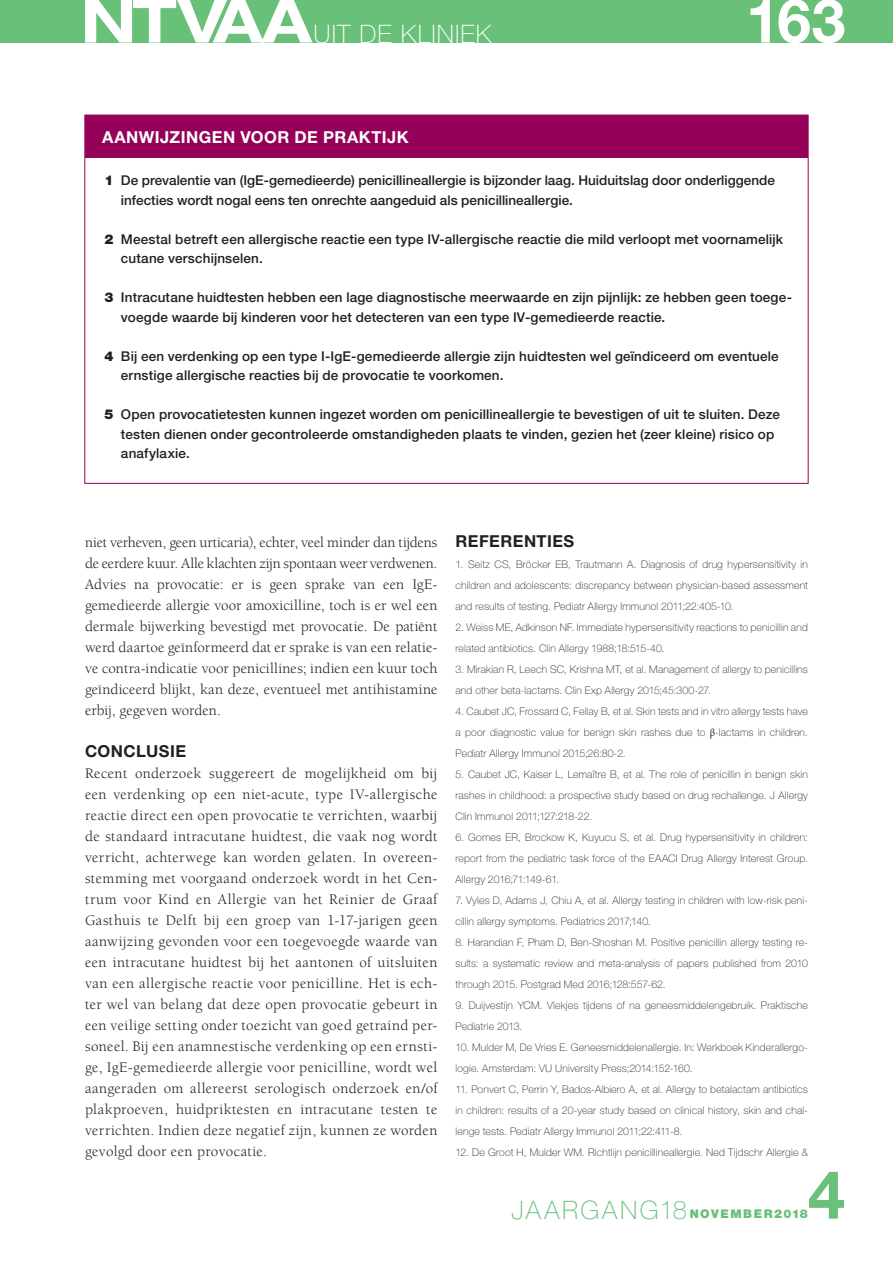
<style>
.page{position:relative;width:893px;height:1263px;background:#fff}
.page>*{position:absolute;margin:0;border:0;box-sizing:border-box;transform-origin:0 0}
.t1{font:700 66.9px "Helvetica Neue";color:#68c079}
.t2{font:700 60.75px "Helvetica Neue";color:#fff}
.t3{font:100 25.5px "Helvetica Neue";letter-spacing:.04em;color:#fff}
.t4{font:700 16.5px "Helvetica Neue";letter-spacing:.025em;color:#fff}
.t5{font:700 16.5px "Helvetica Neue LT Std";letter-spacing:.025em;color:#231f20}
.t6{font:15px/21px "Berkeley Std";letter-spacing:.015em;color:#231f20;text-align:justify}
.t7{font:500 13.5px/19.5px "Helvetica Neue LT Std";letter-spacing:.01em;color:#231f20}
.t8{font:900 12px "Helvetica Neue";letter-spacing:.125em;color:#68c079}
.t9{font:100 10.5px/21px "Helvetica Neue LT Std";letter-spacing:.015em;color:#231f20;text-align:justify}
.s1{font-weight:900}
.s2{font-family:"Minion Pro";font-weight:400}
.s3{font-weight:100;font-size:25.5px}
</style>
<div class="page">
<div style="left:0;top:0;width:893px;height:43px;background:#68c079"></div>
<svg style="left:85px;top:0;width:228px;height:43px"></svg>
<div style="left:85px;top:115px;width:722px;height:43px;background:#950058"></div>
<h3 class="t3" style="left:313px;top:19px;width:179px">UIT DE KLINIEK</h3>
<h2 class="t2" style="left:746px;top:-17px;width:101px">163</h2>
<h3 class="t4" style="left:102px;top:127px;width:308px">AANWIJZINGEN VOOR DE PRAKTIJK</h3>
<p class="t7" style="left:121px;top:171px;width:655px;text-indent:-17px"><span class="s1">1</span> De prevalentie van (IgE-gemedieerde) penicillineallergie is bijzonder laag. Huiduitslag door onderliggende infecties wordt nogal eens ten onrechte aangeduid als penicillineallergie.</p>
<p class="t7" style="left:121px;top:229px;width:664px;text-indent:-17px"><span class="s1">2</span> Meestal betreft een allergische reactie een type IV-allergische reactie die mild verloopt met voornamelijk cutane verschijnselen.</p>
<p class="t7" style="left:121px;top:288px;width:672px;text-indent:-17px"><span class="s1">3</span> Intracutane huidtesten hebben een lage diagnostische meerwaarde en zijn pijnlijk: ze hebben geen toege&shy;voegde waarde bij kinderen voor het detecteren van een type IV-gemedieerde reactie.</p>
<p class="t7" style="left:121px;top:346px;width:659px;text-indent:-17px"><span class="s1">4</span> Bij een verdenking op een type I-IgE-gemedieerde allergie zijn huidtesten wel geïndiceerd om eventuele ernstige allergische reacties bij de provocatie te voorkomen.</p>
<p class="t7" style="left:121px;top:405px;width:661px;text-indent:-17px"><span class="s1">5</span> Open provocatietesten kunnen ingezet worden om penicillineallergie te bevestigen of uit te sluiten. Deze testen dienen onder gecontroleerde omstandigheden plaats te vinden, gezien het (zeer kleine) risico op anafylaxie.</p>
<p class="t6" style="left:85px;top:532px;width:354px">niet verheven, geen urticaria), echter, veel minder dan tijdens de eerdere kuur. Alle klachten zijn spontaan weer verdwenen.<br>Advies na provocatie: er is geen sprake van een IgE&shy;gemedieerde allergie voor amoxicilline, toch is er wel een dermale bijwerking bevestigd met provocatie. De patiënt werd daartoe geïnformeerd dat er sprake is van een relatie&shy;ve contra-indicatie voor penicillines; indien een kuur toch geïndiceerd blijkt, kan deze, eventueel met antihistamine erbij, gegeven worden.</p>
<h3 class="t5" style="left:85px;top:740px;width:103px">CONCLUSIE</h3>
<p class="t6" style="left:85px;top:763px;width:354px">Recent onderzoek suggereert de mogelijkheid om bij een verdenking op een niet-acute, type IV-allergische reactie direct een open provocatie te verrichten, waarbij de standaard intracutane huidtest, die vaak nog wordt verricht, achterwege kan worden gelaten. In overeen&shy;stemming met voorgaand onderzoek wordt in het Cen&shy;trum voor Kind en Allergie van het Reinier de Graaf Gasthuis te Delft bij een groep van 1-17-jarigen geen aanwijzing gevonden voor een toegevoegde waarde van een intracutane huidtest bij het aantonen of uitsluiten van een allergische reactie voor penicilline. Het is ech&shy;ter wel van belang dat deze open provocatie gebeurt in een veilige setting onder toezicht van goed getraind per&shy;soneel. Bij een anamnestische verdenking op een ernsti&shy;ge, IgE-gemedieerde allergie voor penicilline, wordt wel aangeraden om allereerst serologisch onderzoek en/of plakproeven, huidpriktesten en intracutane testen te verrichten. Indien deze negatief zijn, kunnen ze worden gevolgd door een provocatie.</p>
<h3 class="t5" style="left:455px;top:530px;width:120px">REFERENTIES</h3>
<p class="t9" style="left:455px;top:553px;width:354px">1. Seitz CS, Bröcker EB, Trautmann A. Diagnosis of drug hypersensitivity in children and adolescents: discrepancy between physician-based assessment and results of testing. Pediatr Allergy Immunol 2011;22:405-10.</p>
<p class="t9" style="left:455px;top:616px;width:354px">2. Weiss ME, Adkinson NF. Immediate hypersensitivity reactions to penicillin and related antibiotics. Clin Allergy 1988;18:515-40.</p>
<p class="t9" style="left:455px;top:658px;width:354px">3. Mirakian R, Leech SC, Krishna MT, et al. Management of allergy to penicillins and other beta-lactams. Clin Exp Allergy 2015;45:300-27.</p>
<p class="t9" style="left:455px;top:700px;width:354px">4. Caubet JC, Frossard C, Fellay B, et al. Skin tests and in vitro allergy tests have a poor diagnostic value for benign skin rashes due to <span class="s2">β</span>-lactams in children.<br>Pediatr Allergy Immunol 2015;26:80-2.</p>
<p class="t9" style="left:455px;top:763px;width:354px">5. Caubet JC, Kaiser L, Lemaître B, et al. The role of penicillin in benign skin rashes in childhood: a prospective study based on drug rechallenge. J Allergy Clin Immunol 2011;127:218-22.</p>
<p class="t9" style="left:455px;top:826px;width:354px">6. Gomes ER, Brockow K, Kuyucu S, et al. Drug hypersensitivity in children: report from the pediatric task force of the EAACI Drug Allergy Interest Group.<br>Allergy 2016;71:149-61.</p>
<p class="t9" style="left:455px;top:889px;width:354px">7. Vyles D, Adams J, Chiu A, et al. Allergy testing in children with low-risk peni&shy;cillin allergy symptoms. Pediatrics 2017;140.</p>
<p class="t9" style="left:455px;top:931px;width:354px">8. Harandian F, Pham D, Ben-Shoshan M. Positive penicillin allergy testing re&shy;sults: a systematic review and meta-analysis of papers published from 2010 through 2015. Postgrad Med 2016;128:557-62.</p>
<p class="t9" style="left:455px;top:994px;width:354px">9. Duijvestijn YCM. Vlekjes tijdens of na geneesmiddelengebruik. Praktische<br>Pediatrie 2013.</p>
<p class="t9" style="left:455px;top:1036px;width:354px">10. Mulder M, De Vries E. Geneesmiddelenallergie. In: Werkboek Kinderallergo&shy;logie. Amsterdam: VU University Press;2014:152-160.</p>
<p class="t9" style="left:455px;top:1078px;width:354px">11. Ponvert C, Perrin Y, Bados-Albiero A, et al. Allergy to betalactam antibiotics in children: results of a 20-year study based on clinical history, skin and chal&shy;lenge tests. Pediatr Allergy Immunol 2011;22:411-8.</p>
<p class="t9" style="left:455px;top:1141px;width:354px">12. De Groot H, Mulder WM. Richtlijn penicillineallergie. Ned Tijdschr Allergie &amp;</p>
<h1 class="t1" style="left:808px;top:1153px;width:39px">4</h1>
<p class="t8" style="left:511px;top:1206px;width:298px"><span class="s3">JAARGANG18</span>NOVEMBER2018</p>
</div>
